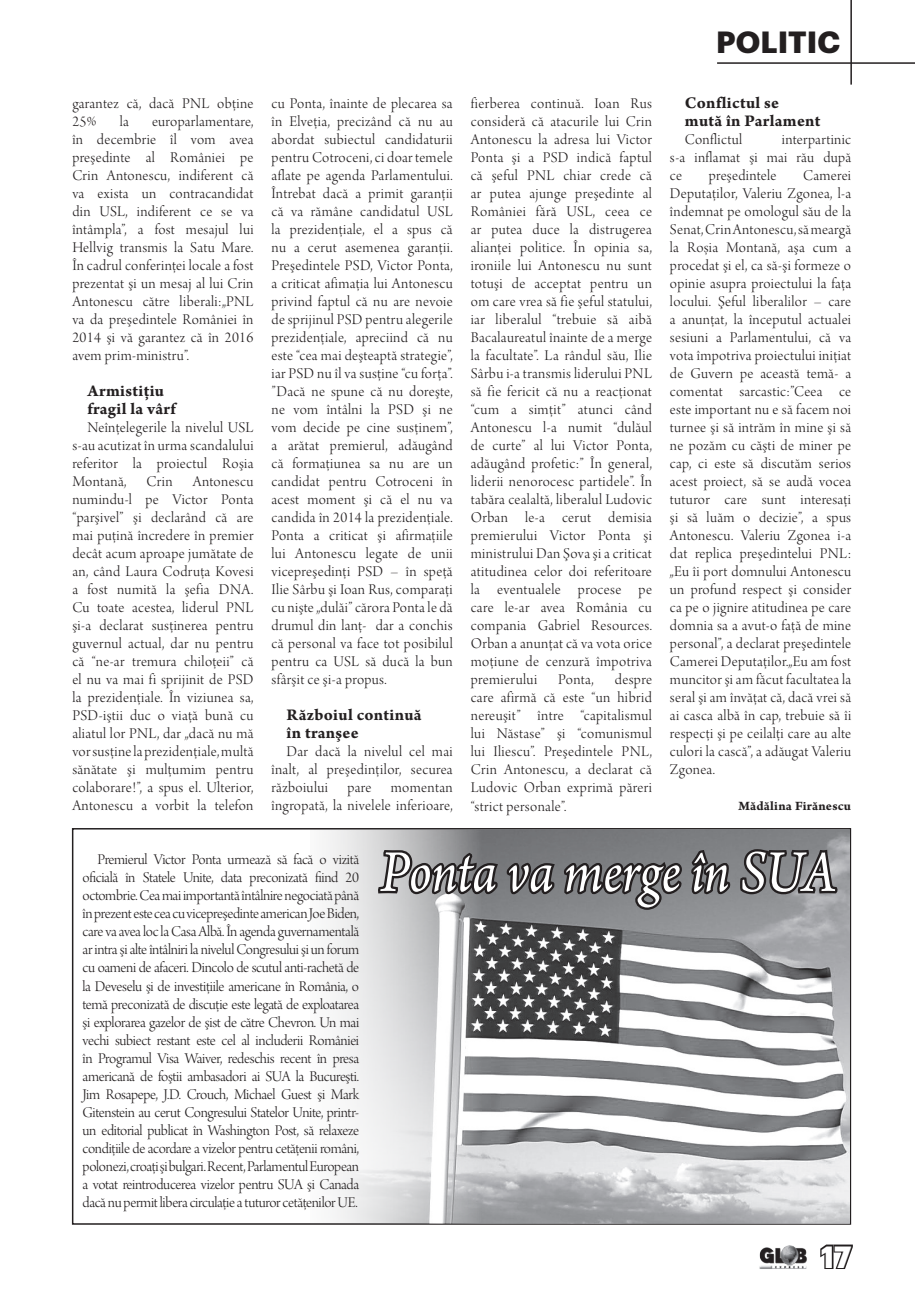
<style>
.page{position:relative;width:915px;height:1306px;background:#fff}
.page>*{position:absolute;margin:0;border:0;box-sizing:border-box;transform-origin:0 0}
.t1{font:italic 62.1px "Arno Pro";letter-spacing:-.01em;color:#fff;scale:.89 1}
.t2{font:700 30px "Graphik";color:#231f20}
.t3{font:700 30px "Graphik";color:#fff}
.t4{font:17.25px/18px "Arno Pro Bold Sm Text";letter-spacing:.02em;color:#231f20}
.t5{font:15.75px/18px "Arno Pro Light Display";letter-spacing:.02em;color:#231f20;text-align:justify}
.t6{font:13.5px "Arno Pro Bold Sm Text";letter-spacing:.015em;color:#231f20}
</style>
<div class="page">
<svg style="left:820px;top:1244px;width:33px;height:25px"></svg>
<img style="left:759px;top:1245px;width:48px;height:24px">
<hr style="left:850px;top:0;width:1px;height:85px;background:#231f20">
<hr style="left:716px;top:62px;width:198px;height:2px;background:#231f20">
<img style="left:310px;top:829px;width:539px;height:394px">
<svg style="left:377px;top:828px;width:460px;height:170px;background:#868688"></svg>
<p class="t5" style="left:72px;top:95px;width:183px">garantez că, dacă PNL obţine<br>25%</p>
<p class="t5" style="left:72px;top:113px;width:183px;text-indent:80px">europarlamentare, în decembrie îl vom avea preşedinte al României pe Crin Antonescu, indiferent că va exista un contracandidat din USL, indiferent ce se va întâmpla”, a fost mesajul lui Hellvig transmis la Satu Mare.<br>În cadrul conferinţei locale a fost prezentat şi un mesaj al lui Crin Antonescu către liberali:„PNL va da preşedintele României în 2014 şi vă garantez că în 2016 avem prim-ministru”.</p>
<p class="t4" style="left:87px;top:383px;width:90px">Armistiţiu fragil la vârf</p>
<p class="t5" style="left:72px;top:419px;width:183px;text-indent:15px">Neînţelegerile la nivelul USL s-au acutizat în urma scandalului referitor la proiectul Roşia Montană,</p>
<p class="t5" style="left:120px;top:113px;width:11px">la</p>
<p class="t5" style="left:147px;top:473px;width:27px">Crin</p>
<p class="t5" style="left:72px;top:473px;width:183px;text-indent:120px">Antonescu numindu-l pe Victor Ponta “parşivel” şi declarând că are mai puţină încredere în premier decât acum aproape jumătate de an, când Laura Codruţa Kovesi a fost numită la şefia DNA.<br>Cu toate acestea, liderul PNL şi-a declarat susţinerea pentru guvernul actual, dar nu pentru că “ne-ar tremura chiloţeii” că el nu va mai fi sprijinit de PSD la prezidenţiale. În viziunea sa, PSD-iştii duc o viaţă bună cu aliatul lor PNL, dar „dacă nu mă vor susţine la prezidenţiale, multă sănătate şi mulţumim pentru colaborare!”, a spus el. Ulterior, Antonescu a vorbit la telefon</p>
<p class="t5" style="left:271px;top:95px;width:183px">cu Ponta, înainte de plecarea sa în Elveţia, precizând că nu au abordat subiectul candidaturii pentru Cotroceni, ci doar temele aflate pe agenda Parlamentului.<br>Întrebat dacă a primit garanţii că va rămâne candidatul USL la prezidenţiale, el a spus că nu a cerut asemenea garanţii.<br>Preşedintele PSD, Victor Ponta, a criticat afimaţia lui Antonescu privind faptul că nu are nevoie de sprijinul PSD pentru alegerile prezidenţiale, apreciind că nu este “cea mai deşteaptă strategie”, iar PSD nu îl va susţine “cu forţa”. ”Dacă ne spune că nu doreşte, ne vom întâlni la PSD şi ne vom decide pe cine susţinem”, a arătat premierul, adăugând că formaţiunea sa nu are un candidat pentru Cotroceni în acest moment şi că el nu va candida în 2014 la prezidenţiale.<br>Ponta a criticat şi afirmaţiile lui Antonescu legate de unii vicepreşedinţi PSD – în speţă Ilie Sârbu şi Ioan Rus, comparaţi cu nişte „dulăi” cărora Ponta le dă drumul din lanţ- dar a conchis că personal va face tot posibilul pentru ca USL să ducă la bun sfârşit ce şi-a propus.</p>
<p class="t4" style="left:286px;top:707px;width:137px">Războiul continuă în tranşee</p>
<p class="t5" style="left:271px;top:743px;width:183px;text-indent:15px">Dar dacă la nivelul cel mai înalt, al preşedinţilor, securea războiului pare momentan îngropată, la nivelele inferioare,</p>
<h2 class="t2" style="left:716px;top:18px;width:125px">POLITIC</h2>
<p class="t5" style="left:470px;top:95px;width:183px">fierberea continuă. Ioan Rus consideră că atacurile lui Crin Antonescu la adresa lui Victor Ponta şi a PSD indică faptul că şeful PNL chiar crede că ar putea ajunge preşedinte al României fără USL, ceea ce ar putea duce la distrugerea alianţei politice. În opinia sa, ironiile lui Antonescu nu sunt totuşi de acceptat pentru un om care vrea să fie şeful statului, iar liberalul “trebuie să aibă Bacalaureatul înainte de a merge la facultate”. La rândul său, Ilie Sârbu i-a transmis liderului PNL să fie fericit că nu a reacţionat “cum a simţit” atunci când Antonescu l-a numit “dulăul de curte” al lui Victor Ponta, adăugând profetic:” În general, liderii nenorocesc partidele”. În tabăra cealaltă, liberalul Ludovic Orban le-a cerut demisia premierului Victor Ponta şi ministrului Dan Şova şi a criticat atitudinea celor doi referitoare la eventualele procese pe care le-ar avea România cu compania Gabriel Resources.<br>Orban a anunţat că va vota orice moţiune de cenzură împotriva premierului</p>
<p class="t5" style="left:470px;top:671px;width:183px;text-indent:144px">despre care afirmă că este “un hibrid nereuşit” între “capitalismul lui Năstase” şi “comunismul lui Iliescu”. Preşedintele PNL, Crin Antonescu, a declarat că Ludovic Orban exprimă păreri “strict personale”.</p>
<p class="t5" style="left:558px;top:671px;width:37px">Ponta,</p>
<p class="t4" style="left:684px;top:95px;width:137px">Conflictul se mută în Parlament</p>
<p class="t5" style="left:684px;top:131px;width:59px">Conflictul</p>
<p class="t5" style="left:669px;top:131px;width:183px;text-indent:112px">interpartinic s-a inflamat şi mai rău după ce</p>
<p class="t5" style="left:708px;top:167px;width:69px">preşedintele</p>
<p class="t5" style="left:669px;top:167px;width:183px;text-indent:133px">Camerei Deputaţilor, Valeriu Zgonea, l-a îndemnat pe omologul său de la Senat, Crin Antonescu, să meargă la Roșia Montană, aşa cum a procedat şi el, ca să-şi formeze o opinie asupra proiectului la faţa locului. Şeful liberalilor – care a anunţat, la începutul actualei sesiuni a Parlamentului, că va vota împotriva proiectului iniţiat de Guvern pe această temă- a comentat sarcastic:”Ceea ce este important nu e să facem noi turnee şi să intrăm în mine şi să ne pozăm cu căşti de miner pe cap, ci este să discutăm serios acest proiect, să se audă vocea tuturor care sunt interesaţi şi să luăm o decizie”, a spus Antonescu. Valeriu Zgonea i-a dat replica preşedintelui PNL: „Eu îi port domnului Antonescu un profund respect şi consider ca pe o jignire atitudinea pe care domnia sa a avut-o față de mine personal”, a declarat preşedintele Camerei Deputaților.„Eu am fost muncitor şi am făcut facultatea la seral şi am învățat că, dacă vrei să ai casca albă în cap, trebuie să îi respecţi şi pe ceilalţi care au alte culori la cască”, a adăugat Valeriu Zgonea.</p>
<p class="t6" style="left:738px;top:798px;width:114px">Mădălina Firănescu</p>
<p class="t5" style="left:82px;top:851px;width:278px;text-indent:15px">Premierul Victor Ponta urmează să facă o vizită oficială în Statele Unite, data preconizată fiind 20 octombrie. Cea mai importantă întâlnire negociată până în prezent este cea cu vicepreşedinte american Joe Biden, care va avea loc la Casa Albă. În agenda guvernamentală ar intra şi alte întâlniri la nivelul Congresului şi un forum cu oameni de afaceri. Dincolo de scutul anti-rachetă de la Deveselu şi de investiţiile americane în România, o temă preconizată de discuţie este legată de exploatarea şi explorarea gazelor de şist de către Chevron. Un mai vechi subiect restant este cel al includerii României în Programul Visa Waiver, redeschis recent în presa americană de foştii ambasadori ai SUA la Bucureşti.<br>Jim Rosapepe, J.D. Crouch, Michael Guest şi Mark Gitenstein au cerut Congresului Statelor Unite, printr&shy;un editorial publicat în Washington Post, să relaxeze condiţiile de acordare a vizelor pentru cetăţenii români, polonezi, croaţi şi bulgari. Recent, Parlamentul European a votat reintroducerea vizelor pentru SUA şi Canada dacă nu permit libera circulaţie a tuturor cetăţenilor UE.</p>
<h1 class="t1" style="left:380px;top:836px;width:512px">Ponta va merge în SUA</h1>
<h2 class="t3" style="left:820px;top:1233px;width:32px">17</h2>
</div>
